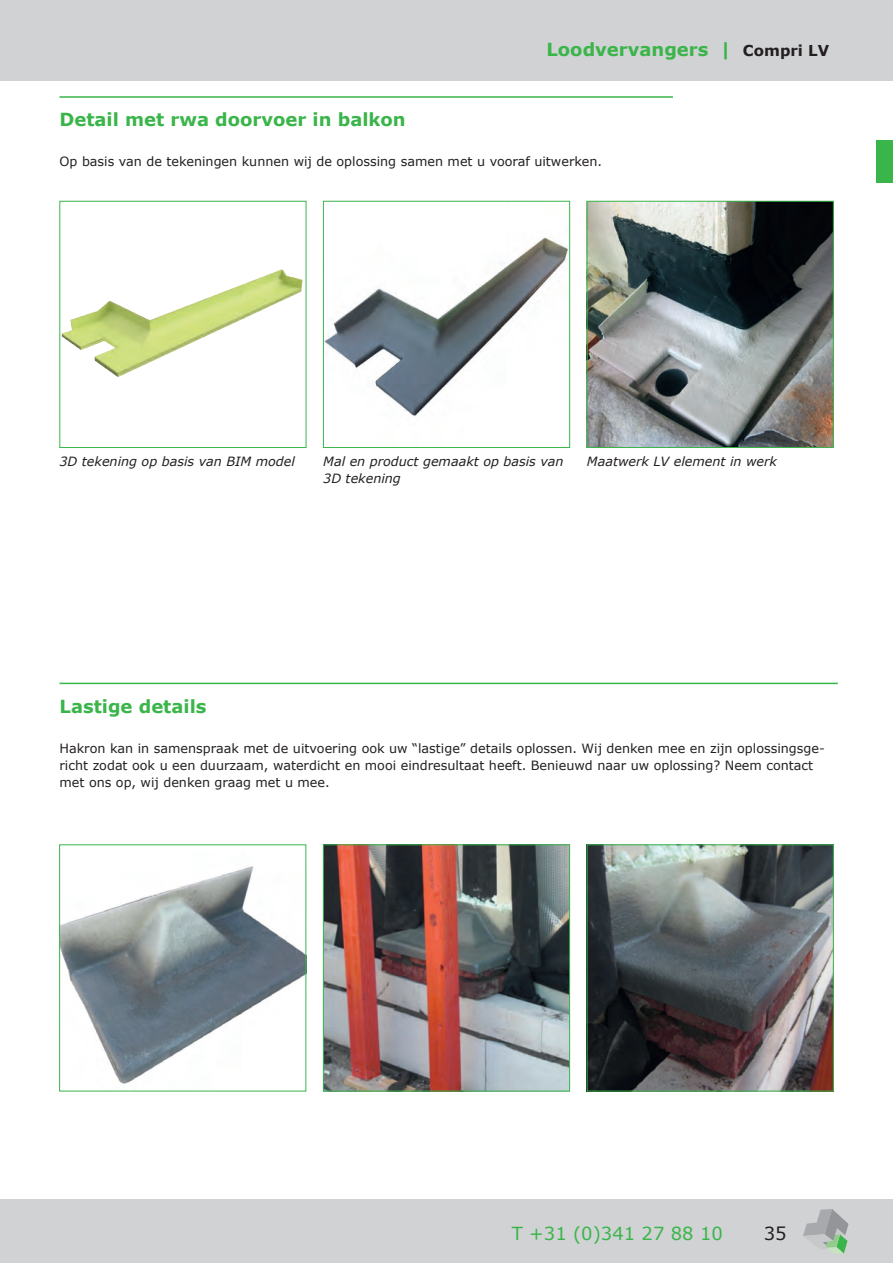
<style>
.page{position:relative;width:893px;height:1263px;background:#fff}
.page>*{position:absolute;margin:0;border:0;box-sizing:border-box;transform-origin:0 0}
.t1{font:700 18px "Verdana";color:#3ab54a}
.t2{font:18px "Verdana";color:#3ab54a}
.t3{font:18px "Verdana";color:#231f20}
.t4{font:12.75px/17.2px "Verdana";color:#231f20}
.t5{font:italic 12.75px "Verdana";color:#231f20}
.s1{font-size:15px;color:#231f20}
</style>
<div class="page">
<div style="left:0;top:0;width:893px;height:81px;background:#d1d2d4"></div>
<div style="left:0;top:1199px;width:893px;height:64px;background:#d1d2d4"></div>
<svg style="left:803px;top:1209px;width:45px;height:44px"></svg>
<img style="left:62px;top:269px;width:241px;height:108px">
<div style="left:60px;top:201px;width:246px;height:247px;border:1px solid #3ab54a"></div>
<img style="left:589px;top:203px;width:242px;height:243px">
<div style="left:587px;top:201px;width:246px;height:247px;border:1px solid #3ab54a"></div>
<img style="left:325px;top:237px;width:243px;height:179px">
<div style="left:323px;top:201px;width:247px;height:247px;border:1px solid #3ab54a"></div>
<hr style="left:60px;top:96px;width:613px;height:2px;background:#3ab54a">
<img style="left:61px;top:866px;width:243px;height:218px">
<img style="left:325px;top:847px;width:243px;height:242px">
<div style="left:323px;top:845px;width:247px;height:246px;border:1px solid #3ab54a"></div>
<img style="left:589px;top:847px;width:242px;height:242px">
<hr style="left:60px;top:683px;width:778px;height:1px;background:#3ab54a">
<div style="left:876px;top:140px;width:17px;height:43px;background:#3ab54a"></div>
<h1 class="t1" style="left:546px;top:38px;width:284px">Loodvervangers | <span class="s1">Compri LV</span></h1>
<h1 class="t1" style="left:60px;top:108px;width:348px">Detail met rwa doorvoer in balkon</h1>
<p class="t4" style="left:60px;top:153px;width:544px">Op basis van de tekeningen kunnen wij de oplossing samen met u vooraf uitwerken.</p>
<p class="t5" style="left:60px;top:453px;width:237px">3D tekening op basis van BIM model</p>
<p class="t5" style="left:323px;top:453px;width:242px">Mal en product gemaakt op basis van</p>
<p class="t5" style="left:587px;top:453px;width:192px">Maatwerk LV element in werk</p>
<p class="t5" style="left:323px;top:470px;width:79px">3D tekening</p>
<h1 class="t1" style="left:60px;top:694px;width:148px">Lastige details</h1>
<p class="t4" style="left:60px;top:740px;width:767px">Hakron kan in samenspraak met de uitvoering ook uw “lastige” details oplossen. Wij denken mee en zijn oplossingsge&shy;richt zodat ook u een duurzaam, waterdicht en mooi eindresultaat heeft. Benieuwd naar uw oplossing? Neem contact met ons op, wij denken graag met u mee.</p>
<h1 class="t2" style="left:512px;top:1221px;width:213px">T +31 (0)341 27 88 10</h1>
<h1 class="t3" style="left:764px;top:1221px;width:24px">35</h1>
</div>
